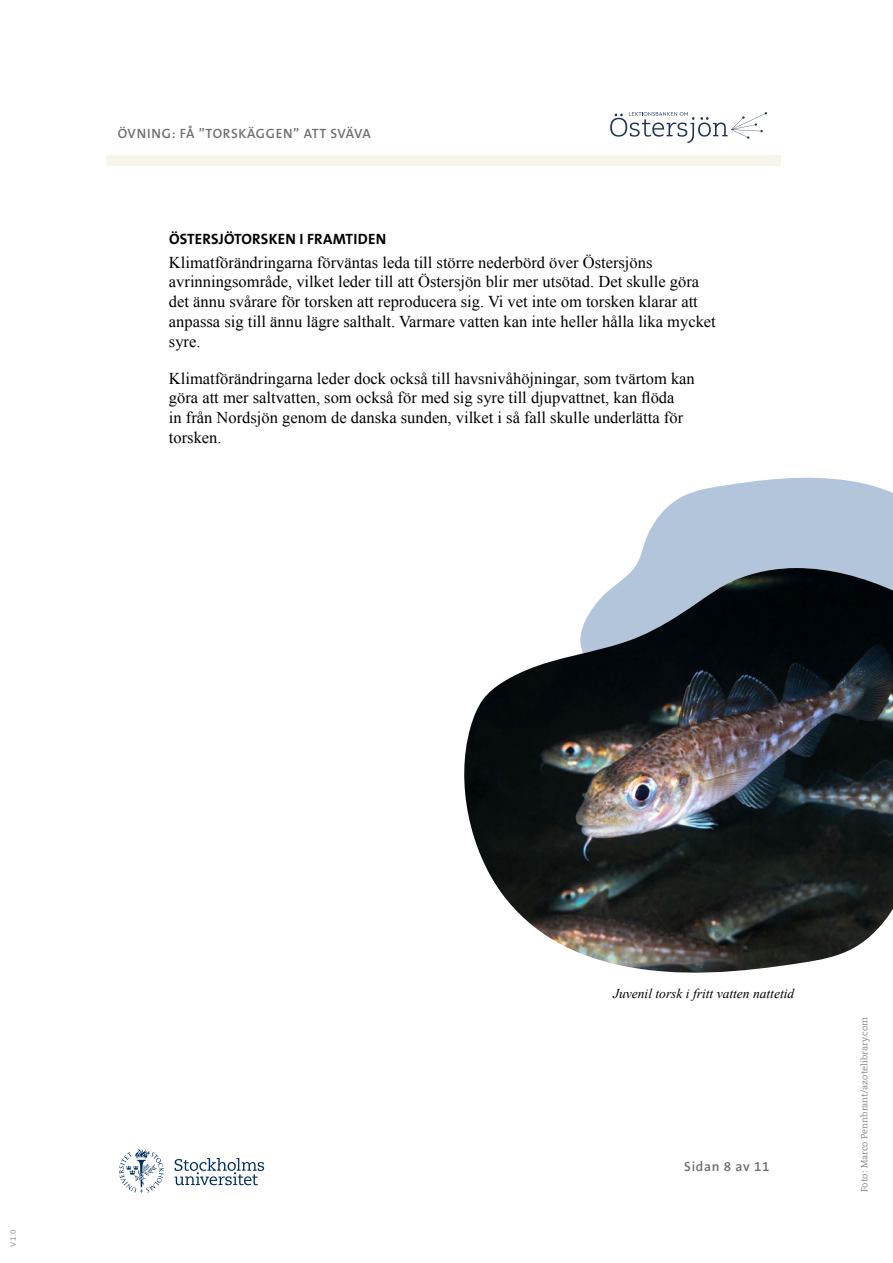
<style>
.page{position:relative;width:893px;height:1263px;background:#fff}
.page>*{position:absolute;margin:0;border:0;box-sizing:border-box;transform-origin:0 0}
.t1{font:16.5px/19.8px "Times New Roman";color:#000}
.t2{font:700 15px "The Sans B W7";letter-spacing:.015em;color:#000}
.t3{font:600 13.5px "The Sans B W6";letter-spacing:.05em;color:#706f6f}
.t4{font:italic 13.5px "Times New Roman";color:#000}
.t5{font:9px "Caecilia Com 55 Roman";color:#878787}
.t6{font:8.25px "The Sans B W5 Plain";color:#9d9d9c}
</style>
<div class="page">
<div style="left:106px;top:155px;width:675px;height:11px;background:#f7f4ec"></div>
<svg style="left:610px;top:112px;width:157px;height:31px"></svg>
<svg style="left:119px;top:1149px;width:45px;height:44px"></svg>
<svg style="left:174px;top:1158px;width:90px;height:27px"></svg>
<svg style="left:635px;top:477px;width:258px;height:89px;fill:#b3c5da"></svg>
<img style="left:464px;top:568px;width:429px;height:405px">
<p class="t3" style="left:118px;top:124px;width:255px">ÖVNING: FÅ ”TORSKÄGGEN” ATT SVÄVA</p>
<p class="t2" style="left:169px;top:229px;width:219px">ÖSTERSJÖTORSKEN I FRAMTIDEN</p>
<p class="t1" style="left:169px;top:252px;width:548px">Klimatförändringarna förväntas leda till större nederbörd över Östersjöns avrinningsområde, vilket leder till att Östersjön blir mer utsötad. Det skulle göra det ännu svårare för torsken att reproducera sig. Vi vet inte om torsken klarar att anpassa sig till ännu lägre salthalt. Varmare vatten kan inte heller hålla lika mycket syre.</p>
<p class="t1" style="left:169px;top:368px;width:527px">Klimatförändringarna leder dock också till havsnivåhöjningar, som tvärtom kan göra att mer saltvatten, som också för med sig syre till djupvattnet, kan flöda<br>in från Nordsjön genom de danska sunden, vilket i så fall skulle underlätta för torsken.</p>
<p class="t6" style="left:8px;top:1247px;width:19px;rotate:-90deg">V1.0</p>
<p class="t4" style="left:613px;top:984px;width:183px">Juvenil torsk i fritt vatten nattetid</p>
<p class="t3" style="left:684px;top:1157px;width:87px">Sidan 8 av 11</p>
<p class="t5" style="left:858px;top:1192px;width:177px;rotate:-90deg">Foto: Marco Pennbrant/azotelibrary.com</p>
</div>
